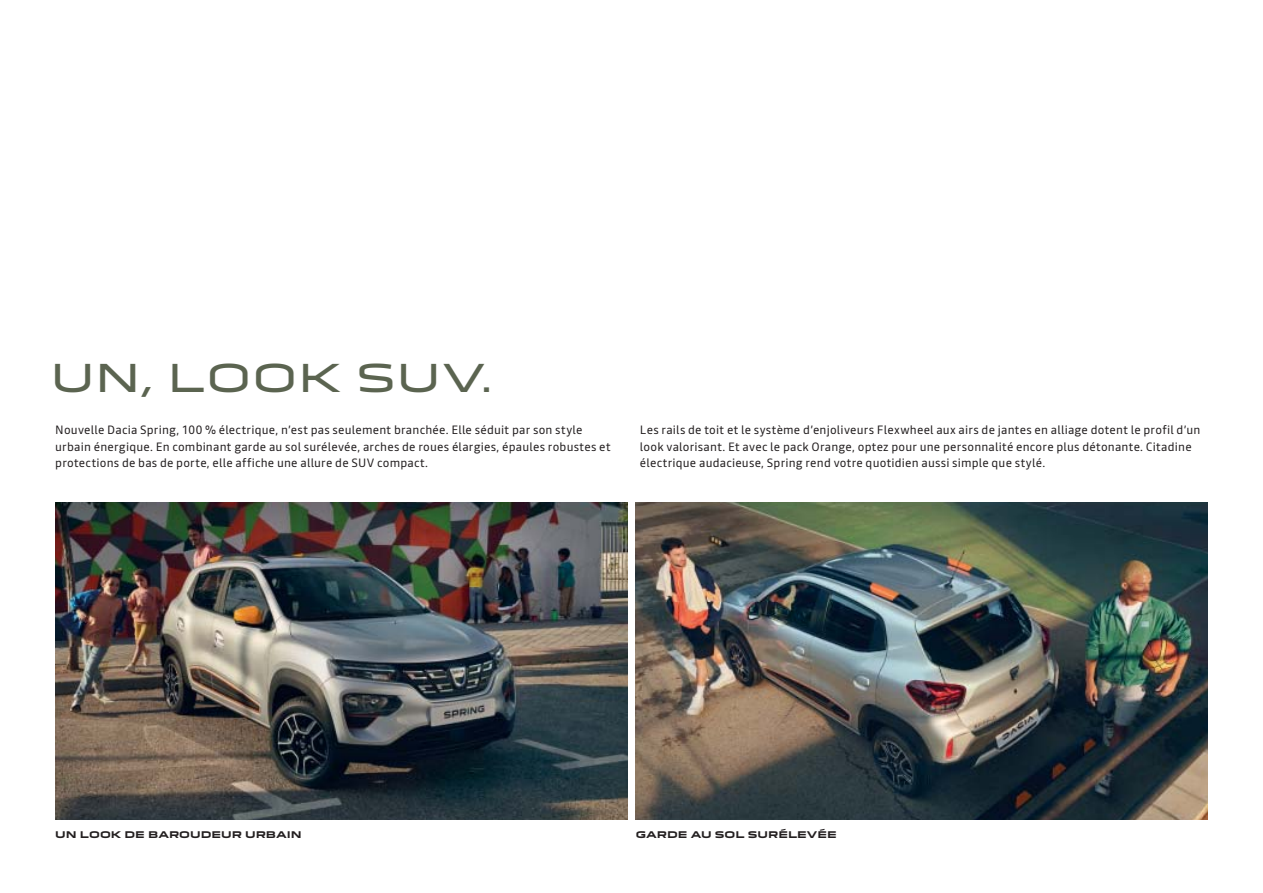
<style>
.page{position:relative;width:1263px;height:893px;background:#fff}
.page>*{position:absolute;margin:0;border:0;box-sizing:border-box;transform-origin:0 0}
.t1{font:37.5px "Dacia Block Extended";letter-spacing:.015em;color:#5b6450}
.t2{font:12px/16.5px "Read";letter-spacing:.015em;color:#231f20}
.t3{font:700 9px "Dacia Block Extended";color:#231f20}
</style>
<div class="page">
<img style="left:55px;top:502px;width:572px;height:318px">
<img style="left:636px;top:502px;width:572px;height:318px">
<h1 class="t1" style="left:50px;top:364px;width:443px">UN, LOOK SUV.</h1>
<p class="t2" style="left:55px;top:422px;width:557px">Nouvelle Dacia Spring, 100 % électrique, n’est pas seulement branchée. Elle séduit par son style urbain énergique. En combinant garde au sol surélevée, arches de roues élargies, épaules robustes et protections de bas de porte, elle affiche une allure de SUV compact.</p>
<p class="t2" style="left:640px;top:422px;width:562px">Les rails de toit et le système d’enjoliveurs Flexwheel aux airs de jantes en alliage dotent le profil d’un look valorisant. Et avec le pack Orange, optez pour une personnalité encore plus détonante. Citadine électrique audacieuse, Spring rend votre quotidien aussi simple que stylé.</p>
<p class="t3" style="left:55px;top:831px;width:248px">UN LOOK DE BAROUDEUR URBAIN</p>
<p class="t3" style="left:636px;top:831px;width:203px">GARDE AU SOL SURÉLEVÉE</p>
</div>
